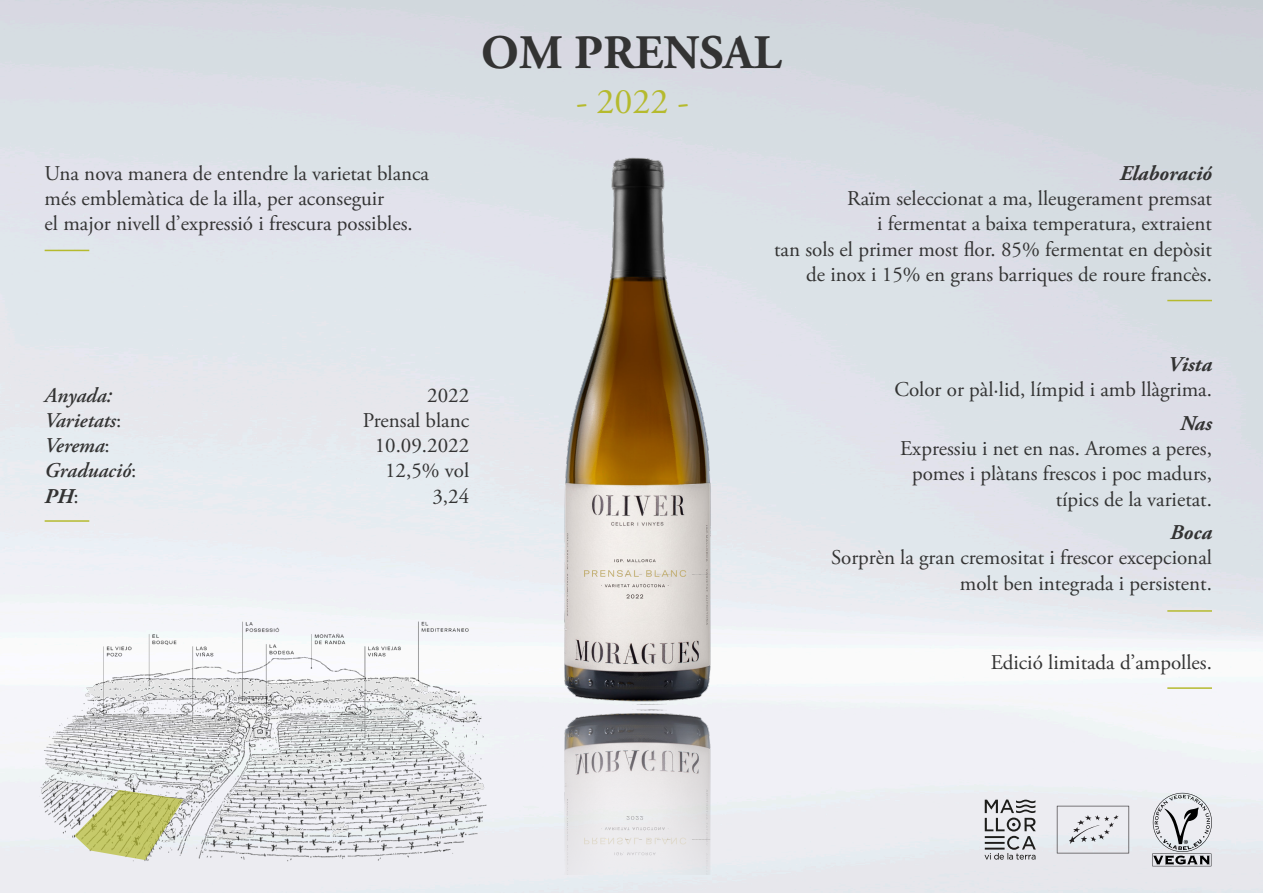
<style>
.page{position:relative;width:1263px;height:893px;background:#fff}
.page>*{position:absolute;margin:0;border:0;box-sizing:border-box;transform-origin:0 0}
.t1{font:700 48px "Adobe Garamond Pro";color:#333}
.t2{font:36px "Adobe Garamond Pro";color:#b5ba2e}
.t3{font:21px/25.2px "Adobe Garamond Pro";color:#333;text-align:right}
.t4{font:italic 600 21px "Adobe Garamond Pro";color:#333}
.t5{font:italic 700 21px "Adobe Garamond Pro";color:#333}
.s1{font-weight:400;font-style:normal}
</style>
<div class="page">
<hr style="left:45px;top:520px;width:44px;height:2px;background:#b5ba2e">
<hr style="left:45px;top:250px;width:44px;height:1px;background:#b5ba2e">
<hr style="left:1167px;top:610px;width:45px;height:2px;background:#b5ba2e">
<hr style="left:1167px;top:687px;width:45px;height:2px;background:#b5ba2e">
<img style="left:15px;top:606px;width:485px;height:267px">
<svg style="left:74px;top:790px;width:110px;height:70px;background:#cacc94"></svg>
<svg style="left:1152px;top:793px;width:60px;height:73px;background:#bcbec1"></svg>
<svg style="left:984px;top:799px;width:52px;height:61px;background:#b4b5b8"></svg>
<svg style="left:1057px;top:806px;width:72px;height:47px;background:#dcdde1"></svg>
<hr style="left:1167px;top:300px;width:45px;height:1px;background:#b5ba2e">
<img style="left:500px;top:146px;width:268px;height:428px">
<img style="left:500px;top:574px;width:268px;height:301px">
<p class="t3" style="left:45px;top:161px;width:386px;text-align:left">Una nova manera de entendre la varietat blanca més emblemàtica de la illa, per aconseguir<br>el major nivell d’expressió i frescura possibles.</p>
<p class="t1" style="left:481px;top:25px;width:302px">OM PRENSAL</p>
<p class="t2" style="left:576px;top:80px;width:115px">- 2022 -</p>
<p class="t5" style="left:1120px;top:161px;width:94px">Elaboració</p>
<p class="t3" style="left:774px;top:187px;width:439px">Raïm seleccionat a ma, lleugerament premsat<br>i fermentat a baixa temperatura, extraient<br>tan sols el primer most flor. 85% fermentat en depòsit de inox i 15% en grans barriques de roure francès.</p>
<p class="t4" style="left:45px;top:383px;width:69px">Anyada:</p>
<p class="t3" style="left:427px;top:383px;width:43px">2022</p>
<p class="t4" style="left:45px;top:408px;width:78px">Varietats<span class="s1">:</span></p>
<p class="t3" style="left:363px;top:408px;width:108px">Prensal blanc</p>
<p class="t4" style="left:45px;top:433px;width:67px">Verema<span class="s1">:</span></p>
<p class="t3" style="left:375px;top:434px;width:96px">10.09.2022</p>
<p class="t4" style="left:45px;top:459px;width:93px">Graduació<span class="s1">:</span></p>
<p class="t3" style="left:385px;top:459px;width:86px">12,5% vol</p>
<p class="t5" style="left:45px;top:484px;width:36px">PH<span class="s1">:</span></p>
<p class="t3" style="left:432px;top:484px;width:38px">3,24</p>
<p class="t5" style="left:1168px;top:352px;width:46px">Vista</p>
<p class="t3" style="left:894px;top:378px;width:319px">Color or pàl·lid, límpid i amb llàgrima.</p>
<p class="t5" style="left:1180px;top:411px;width:33px">Nas</p>
<p class="t3" style="left:900px;top:437px;width:313px">Expressiu i net en nas. Aromes a peres, pomes i plàtans frescos i poc madurs, típics de la varietat.</p>
<p class="t5" style="left:1170px;top:520px;width:43px">Boca</p>
<p class="t3" style="left:831px;top:546px;width:382px">Sorprèn la gran cremositat i frescor excepcional molt ben integrada i persistent.</p>
<p class="t3" style="left:991px;top:650px;width:223px">Edició limitada d’ampolles.</p>
</div>
